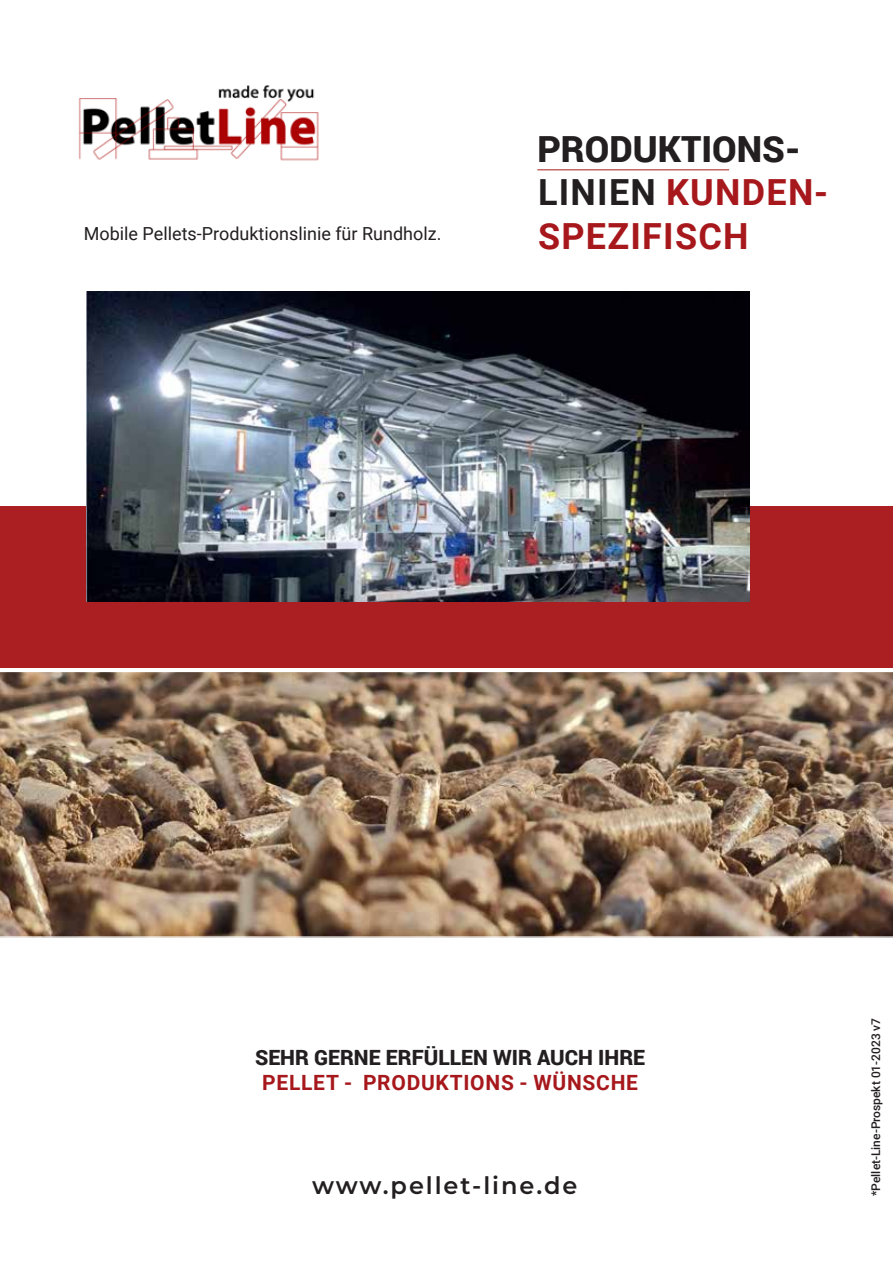
<style>
.page{position:relative;width:893px;height:1263px;background:#fff}
.page>*{position:absolute;margin:0;border:0;box-sizing:border-box;transform-origin:0 0}
.t1{font:900 36px/43.2px "Roboto";color:#231f20}
.t2{font:700 36px "Roboto";letter-spacing:.035em;color:#a7181c}
.t3{font:600 24px "Montserrat";letter-spacing:.08em;color:#231f20}
.t4{font:900 21px "Roboto";color:#231f20}
.t5{font:700 21px "Roboto";letter-spacing:.035em;color:#a7181c}
.t6{font:18px "Roboto";color:#231f20}
.t7{font:500 12px "Roboto";color:#231f20}
.s1{font-weight:700}
.s2{font-weight:700;color:#a7181c}
</style>
<div class="page">
<div style="left:0;top:506px;width:893px;height:162px;background:#ab1e21"></div>
<img style="left:78px;top:85px;width:241px;height:76px">
<hr style="left:537px;top:169px;width:192px;height:1px;background:#a7181c">
<img style="left:87px;top:291px;width:662px;height:311px">
<img style="left:0;top:672px;width:893px;height:266px">
<h1 class="t1" style="left:537px;top:126px;width:292px">PRODUKTIONS-<br><span class="s1">LINIEN</span> <span class="s2">KUNDEN-</span></h1>
<p class="t6" style="left:84px;top:221px;width:359px">Mobile Pellets-Produktionslinie für Rundholz.</p>
<h1 class="t2" style="left:538px;top:211px;width:212px">SPEZIFISCH</h1>
<p class="t4" style="left:255px;top:1042px;width:392px">SEHR GERNE ERFÜLLEN WIR AUCH IHRE</p>
<p class="t5" style="left:262px;top:1068px;width:377px">PELLET - PRODUKTIONS - WÜNSCHE</p>
<h2 class="t3" style="left:312px;top:1168px;width:267px">www.pellet-line.de</h2>
<p class="t7" style="left:867px;top:1196px;width:180px;rotate:-90deg">*Pellet-Line-Prospekt 01-2023 v7</p>
</div>
